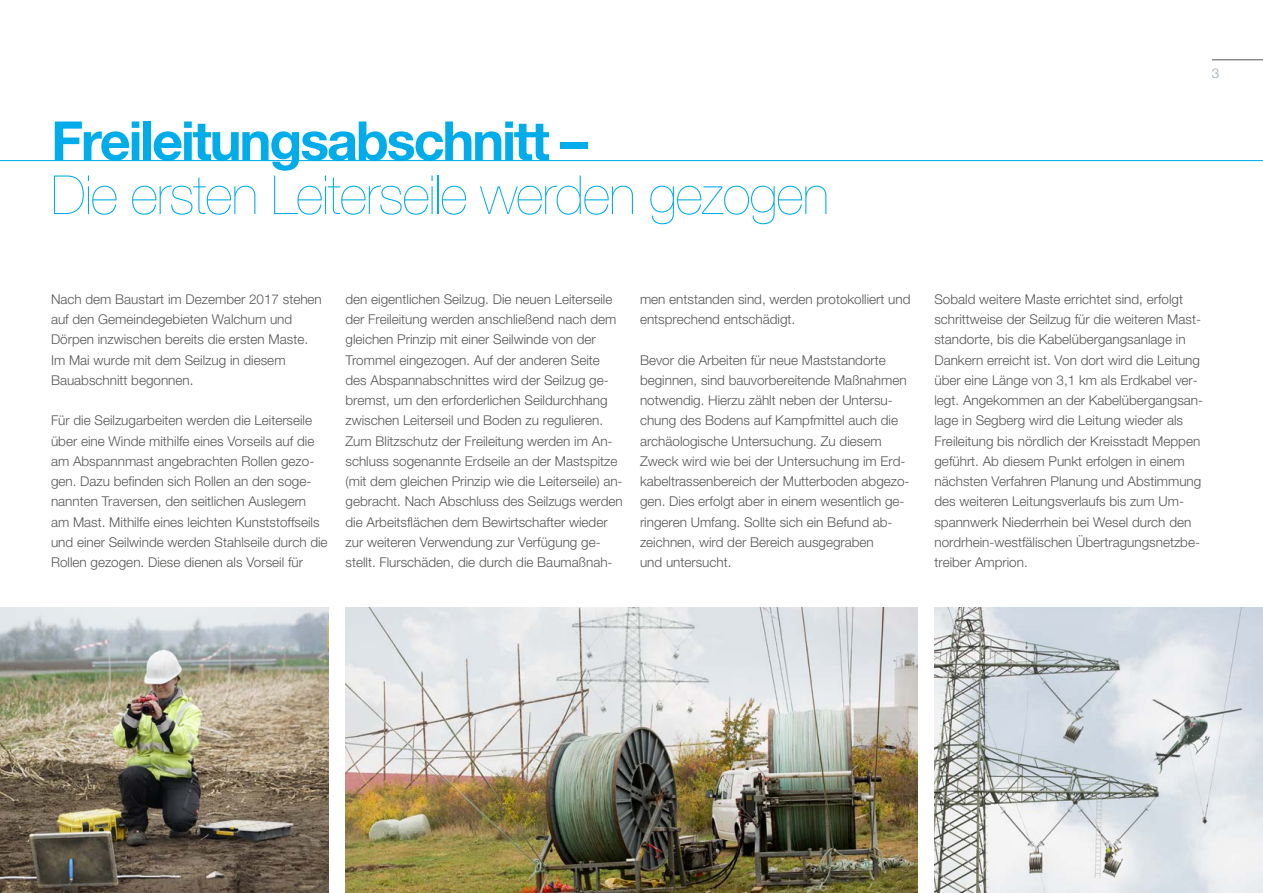
<style>
.page{position:relative;width:1263px;height:893px;background:#fff}
.page>*{position:absolute;margin:0;border:0;box-sizing:border-box;transform-origin:0 0}
.t1{font:200 54px "Helvetica Neue LT Std";letter-spacing:-.02em;color:#00ace9}
.t2{font:700 54px "Helvetica Neue LT Std";letter-spacing:-.04em;color:#00ace9}
.t3{font:300 13.5px/20.2px "Helvetica Neue LT Std";color:#575756}
.t4{font:300 13.5px "Helvetica Neue LT Std";color:#95a6b0}
</style>
<div class="page">
<hr style="left:0;top:160px;width:1263px;height:1px;background:#00ace9">
<img style="left:0;top:608px;width:328px;height:285px">
<img style="left:934px;top:608px;width:329px;height:285px">
<img style="left:345px;top:608px;width:572px;height:285px">
<hr style="left:1212px;top:59px;width:51px;height:1px;background:#575756">
<h1 class="t2" style="left:51px;top:107px;width:538px">Freileitungsabschnitt –</h1>
<h1 class="t1" style="left:51px;top:164px;width:780px">Die ersten Leiterseile werden gezogen</h1>
<p class="t4" style="left:1212px;top:65px;width:9px">3</p>
<p class="t3" style="left:51px;top:289px;width:272px">Nach dem Baustart im Dezember 2017 stehen auf den Gemeindegebieten Walchum und Dörpen inzwischen bereits die ersten Maste.<br>Im Mai wurde mit dem Seilzug in diesem Bauabschnitt begonnen.</p>
<p class="t3" style="left:51px;top:410px;width:278px">Für die Seilzugarbeiten werden die Leiterseile über eine Winde mithilfe eines Vorseils auf die am Abspannmast angebrachten Rollen gezo&shy;gen. Dazu befinden sich Rollen an den soge&shy;nannten Traversen, den seitlichen Auslegern am Mast. Mithilfe eines leichten Kunststoffseils und einer Seilwinde werden Stahlseile durch die Rollen gezogen. Diese dienen als Vorseil für</p>
<p class="t3" style="left:345px;top:289px;width:279px">den eigentlichen Seilzug. Die neuen Leiterseile der Freileitung werden anschließend nach dem gleichen Prinzip mit einer Seilwinde von der Trommel eingezogen. Auf der anderen Seite des Abspannabschnittes wird der Seilzug ge&shy;bremst, um den erforderlichen Seildurchhang zwischen Leiterseil und Boden zu regulieren.<br>Zum Blitzschutz der Freileitung werden im An&shy;schluss sogenannte Erdseile an der Mastspitze (mit dem gleichen Prinzip wie die Leiterseile) an&shy;gebracht. Nach Abschluss des Seilzugs werden die Arbeitsflächen dem Bewirtschafter wieder zur weiteren Verwendung zur Verfügung ge&shy;stellt. Flurschäden, die durch die Baumaßnah-</p>
<p class="t3" style="left:640px;top:289px;width:272px">men entstanden sind, werden protokolliert und entsprechend entschädigt.</p>
<p class="t3" style="left:640px;top:349px;width:271px">Bevor die Arbeiten für neue Maststandorte beginnen, sind bauvorbereitende Maßnahmen notwendig. Hierzu zählt neben der Untersu&shy;chung des Bodens auf Kampfmittel auch die archäologische Untersuchung. Zu diesem Zweck wird wie bei der Untersuchung im Erd&shy;kabeltrassenbereich der Mutterboden abgezo&shy;gen. Dies erfolgt aber in einem wesentlich ge&shy;ringeren Umfang. Sollte sich ein Befund ab&shy;zeichnen, wird der Bereich ausgegraben<br>und untersucht.</p>
<p class="t3" style="left:934px;top:289px;width:270px">Sobald weitere Maste errichtet sind, erfolgt schrittweise der Seilzug für die weiteren Mast&shy;standorte, bis die Kabelübergangsanlage in Dankern erreicht ist. Von dort wird die Leitung über eine Länge von 3,1 km als Erdkabel ver&shy;legt. Angekommen an der Kabelübergangsan&shy;lage in Segberg wird die Leitung wieder als Freileitung bis nördlich der Kreisstadt Meppen geführt. Ab diesem Punkt erfolgen in einem nächsten Verfahren Planung und Abstimmung des weiteren Leitungsverlaufs bis zum Um&shy;spannwerk Niederrhein bei Wesel durch den nordrhein-westfälischen Übertragungsnetzbe&shy;treiber Amprion.</p>
</div>
